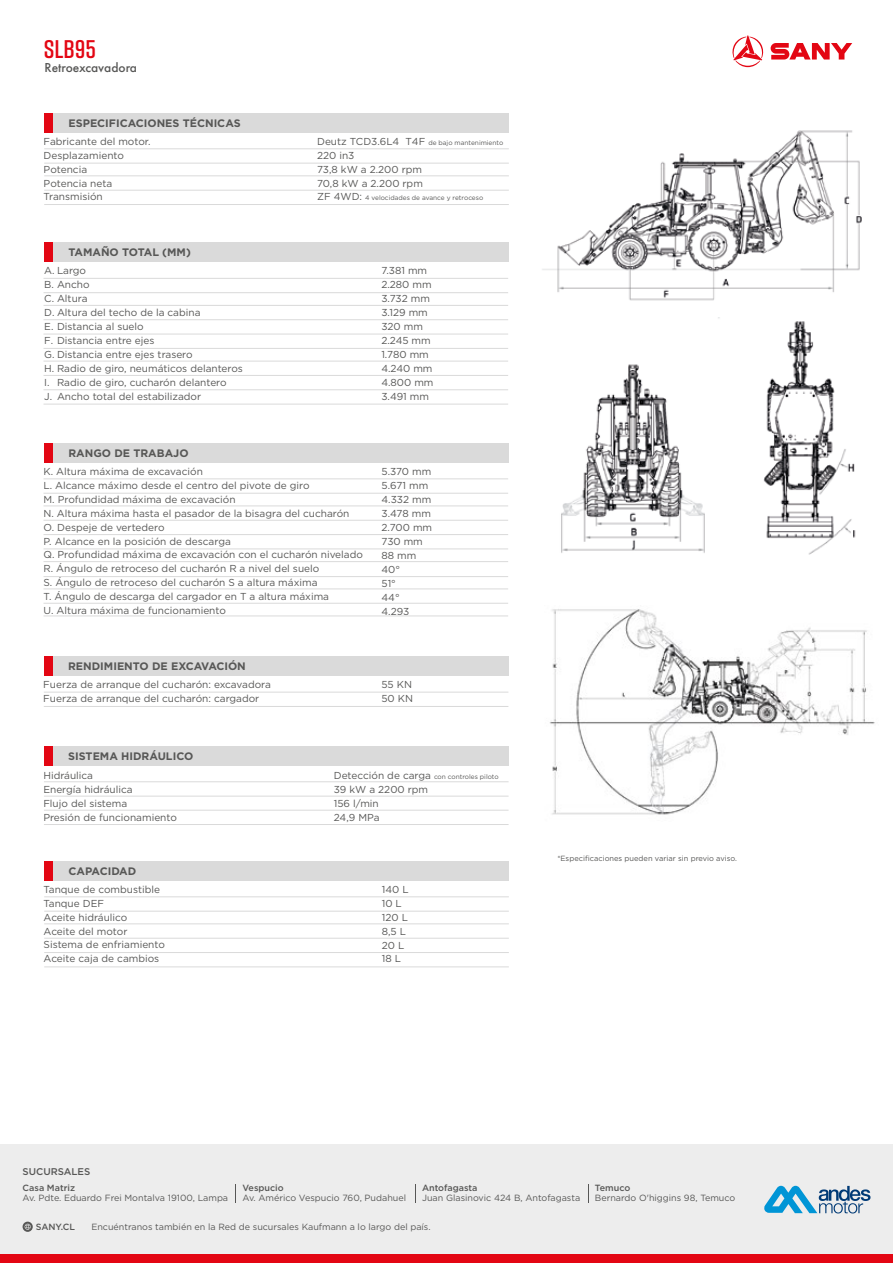
<style>
.page{position:relative;width:893px;height:1263px;background:#fff}
.page>*{position:absolute;margin:0;border:0;box-sizing:border-box;transform-origin:0 0}
.t1{font:600 25.5px "Rift";color:#e30613}
.t2{font:500 13.5px "Futura PT";color:#575756}
.t3{font:700 10.8px "Gotham";color:#575756}
.t4{font:10.05px/14px "Gotham";color:#575756}
.t5{font:500 9.75px "Gotham";color:#575756}
.t6{font:9px "Gotham";color:#575756}
.t7{font:500 9px "Gotham";color:#575756}
.t8{font:7.5px "Gotham";color:#575756}
.t9{font:6.6px "Gotham";color:#575756}
.s1{font-size:10.05px}
</style>
<div class="page">
<svg style="left:732px;top:35px;width:32px;height:32px"></svg>
<svg style="left:771px;top:43px;width:81px;height:17px"></svg>
<div style="left:0;top:1144px;width:893px;height:119px;background:#ededed"></div>
<svg style="left:23px;top:1221px;width:10px;height:11px"></svg>
<svg style="left:235px;top:1184px;width:1px;height:19px"></svg>
<svg style="left:415px;top:1184px;width:1px;height:18px"></svg>
<svg style="left:588px;top:1184px;width:1px;height:18px"></svg>
<svg style="left:764px;top:1186px;width:106px;height:27px"></svg>
<div style="left:0;top:1255px;width:893px;height:8px;background:#e30613"></div>
<div style="left:44px;top:113px;width:464px;height:20px;background:#dadada"></div>
<div style="left:44px;top:113px;width:9px;height:20px;background:#e30613"></div>
<hr style="left:44px;top:149px;width:465px;height:1px;background:#dadada">
<hr style="left:44px;top:163px;width:465px;height:1px;background:#dadada">
<hr style="left:44px;top:176px;width:465px;height:1px;background:#dadada">
<hr style="left:44px;top:190px;width:465px;height:1px;background:#dadada">
<hr style="left:44px;top:204px;width:465px;height:1px;background:#dadada">
<div style="left:44px;top:656px;width:464px;height:20px;background:#dadada"></div>
<div style="left:44px;top:656px;width:9px;height:20px;background:#e30613"></div>
<hr style="left:44px;top:692px;width:464px;height:1px;background:#dadada">
<hr style="left:44px;top:706px;width:464px;height:1px;background:#dadada">
<div style="left:44px;top:443px;width:464px;height:20px;background:#dadada"></div>
<div style="left:44px;top:443px;width:9px;height:20px;background:#e30613"></div>
<hr style="left:44px;top:479px;width:464px;height:1px;background:#dadada">
<hr style="left:44px;top:493px;width:464px;height:1px;background:#dadada">
<hr style="left:44px;top:506px;width:464px;height:1px;background:#dadada">
<hr style="left:44px;top:520px;width:464px;height:1px;background:#dadada">
<hr style="left:44px;top:534px;width:464px;height:1px;background:#dadada">
<hr style="left:44px;top:549px;width:464px;height:1px;background:#dadada">
<hr style="left:44px;top:561px;width:464px;height:1px;background:#dadada">
<hr style="left:44px;top:589px;width:464px;height:1px;background:#dadada">
<hr style="left:44px;top:603px;width:464px;height:1px;background:#dadada">
<hr style="left:44px;top:616px;width:464px;height:1px;background:#dadada">
<hr style="left:44px;top:576px;width:464px;height:1px;background:#dadada">
<div style="left:44px;top:243px;width:465px;height:19px;background:#dadada"></div>
<div style="left:44px;top:243px;width:9px;height:19px;background:#e30613"></div>
<hr style="left:44px;top:278px;width:464px;height:1px;background:#dadada">
<hr style="left:44px;top:292px;width:464px;height:1px;background:#dadada">
<hr style="left:44px;top:305px;width:464px;height:1px;background:#dadada">
<hr style="left:44px;top:319px;width:464px;height:1px;background:#dadada">
<hr style="left:44px;top:334px;width:464px;height:1px;background:#dadada">
<hr style="left:44px;top:348px;width:464px;height:1px;background:#dadada">
<hr style="left:44px;top:361px;width:464px;height:1px;background:#dadada">
<hr style="left:44px;top:375px;width:464px;height:1px;background:#dadada">
<hr style="left:44px;top:389px;width:464px;height:1px;background:#dadada">
<hr style="left:44px;top:404px;width:464px;height:1px;background:#dadada">
<img style="left:542px;top:130px;width:320px;height:171px">
<img style="left:561px;top:318px;width:295px;height:237px">
<img style="left:549px;top:609px;width:326px;height:206px">
<div style="left:44px;top:861px;width:465px;height:20px;background:#dadada"></div>
<div style="left:44px;top:861px;width:9px;height:20px;background:#e30613"></div>
<hr style="left:44px;top:896px;width:465px;height:1px;background:#dadada">
<hr style="left:44px;top:911px;width:465px;height:1px;background:#dadada">
<hr style="left:44px;top:923px;width:465px;height:1px;background:#dadada">
<hr style="left:44px;top:938px;width:465px;height:1px;background:#dadada">
<hr style="left:44px;top:952px;width:465px;height:1px;background:#dadada">
<hr style="left:44px;top:967px;width:465px;height:1px;background:#dadada">
<div style="left:44px;top:746px;width:465px;height:19px;background:#dadada"></div>
<div style="left:44px;top:746px;width:9px;height:19px;background:#e30613"></div>
<hr style="left:44px;top:781px;width:465px;height:1px;background:#dadada">
<hr style="left:44px;top:796px;width:465px;height:1px;background:#dadada">
<hr style="left:44px;top:810px;width:465px;height:1px;background:#dadada">
<hr style="left:44px;top:824px;width:465px;height:1px;background:#dadada">
<h1 class="t1" style="left:44px;top:31px;width:54px">SLB95</h1>
<h2 class="t2" style="left:44px;top:59px;width:94px">Retroexcavadora</h2>
<p class="t3" style="left:69px;top:116px;width:174px">ESPECIFICACIONES TÉCNICAS</p>
<p class="t4" style="left:44px;top:134px;width:108px">Fabricante del motor.<br>Desplazamiento<br>Potencia<br>Potencia neta<br>Transmisión</p>
<p class="t9" style="left:317px;top:138px;width:188px"><span class="s1">Deutz TCD3.6L4 T4F</span> de bajo mantenimiento</p>
<p class="t4" style="left:317px;top:148px;width:107px">220 in3<br>73,8 kW a 2.200 rpm<br>70,8 kW a 2.200 rpm</p>
<p class="t9" style="left:317px;top:194px;width:168px"><span class="s1">ZF 4WD:</span> 4 velocidades de avance y retroceso</p>
<p class="t3" style="left:68px;top:245px;width:124px">TAMAÑO TOTAL (MM)</p>
<p class="t4" style="left:44px;top:263px;width:200px">A. Largo<br>B. Ancho<br>C. Altura<br>D. Altura del techo de la cabina<br>E. Distancia al suelo<br>F. Distancia entre ejes<br>G. Distancia entre ejes trasero<br>H. Radio de giro, neumáticos delanteros<br>I. Radio de giro, cucharón delantero<br>J. Ancho total del estabilizador</p>
<p class="t4" style="left:381px;top:263px;width:54px">7.381 mm<br>2.280 mm<br>3.732 mm<br>3.129 mm<br>320 mm<br>2.245 mm<br>1.780 mm<br>4.240 mm<br>4.800 mm<br>3.491 mm</p>
<p class="t3" style="left:68px;top:446px;width:122px">RANGO DE TRABAJO</p>
<p class="t4" style="left:44px;top:464px;width:321px">K. Altura máxima de excavación<br>L. Alcance máximo desde el centro del pivote de giro<br>M. Profundidad máxima de excavación<br>N. Altura máxima hasta el pasador de la bisagra del cucharón<br>O. Despeje de vertedero<br>P. Alcance en la posición de descarga<br>Q. Profundidad máxima de excavación con el cucharón nivelado R. Ángulo de retroceso del cucharón R a nivel del suelo<br>S. Ángulo de retroceso del cucharón S a altura máxima<br>T. Ángulo de descarga del cargador en T a altura máxima<br>U. Altura máxima de funcionamiento</p>
<p class="t4" style="left:381px;top:464px;width:52px">5.370 mm<br>5.671 mm<br>4.332 mm<br>3.478 mm<br>2.700 mm<br>730 mm<br>88 mm<br>40°<br>51°<br>44°<br>4.293</p>
<p class="t3" style="left:68px;top:659px;width:179px">RENDIMIENTO DE EXCAVACIÓN</p>
<p class="t4" style="left:43px;top:677px;width:229px">Fuerza de arranque del cucharón: excavadora<br>Fuerza de arranque del cucharón: cargador</p>
<p class="t3" style="left:68px;top:749px;width:127px">SISTEMA HIDRÁULICO</p>
<p class="t4" style="left:43px;top:768px;width:135px">Hidráulica<br>Energía hidráulica<br>Flujo del sistema<br>Presión de funcionamiento</p>
<p class="t3" style="left:69px;top:864px;width:69px">CAPACIDAD</p>
<p class="t4" style="left:381px;top:677px;width:33px">55 KN<br>50 KN</p>
<p class="t9" style="left:334px;top:773px;width:166px"><span class="s1">Detección de carga</span> con controles piloto</p>
<p class="t4" style="left:334px;top:782px;width:96px">39 kW a 2200 rpm<br>156 l/min<br>24,9 MPa</p>
<p class="t4" style="left:44px;top:882px;width:123px">Tanque de combustible<br>Tanque DEF<br>Aceite hidráulico<br>Aceite del motor<br>Sistema de enfriamiento<br>Aceite caja de cambios</p>
<p class="t4" style="left:382px;top:882px;width:28px">140 L<br>10 L<br>120 L<br>8,5 L<br>20 L<br>18 L</p>
<p class="t8" style="left:557px;top:854px;width:181px">*Especificaciones pueden variar sin previo aviso.</p>
<p class="t5" style="left:23px;top:1165px;width:69px">SUCURSALES</p>
<p class="t7" style="left:23px;top:1181px;width:54px">Casa Matriz</p>
<p class="t6" style="left:23px;top:1192px;width:207px">Av. Pdte. Eduardo Frei Montalva 19100, Lampa</p>
<p class="t7" style="left:242px;top:1181px;width:43px">Vespucio</p>
<p class="t6" style="left:242px;top:1192px;width:165px">Av. Américo Vespucio 760, Pudahuel</p>
<p class="t7" style="left:422px;top:1181px;width:57px">Antofagasta</p>
<p class="t6" style="left:422px;top:1192px;width:160px">Juan Glasinovic 424 B, Antofagasta</p>
<p class="t7" style="left:36px;top:1221px;width:41px">SANY.CL</p>
<p class="t6" style="left:91px;top:1221px;width:341px">Encuéntranos también en la Red de sucursales Kaufmann a lo largo del país.</p>
<p class="t7" style="left:595px;top:1181px;width:37px">Temuco</p>
<p class="t6" style="left:595px;top:1192px;width:142px">Bernardo O'higgins 98, Temuco</p>
</div>
